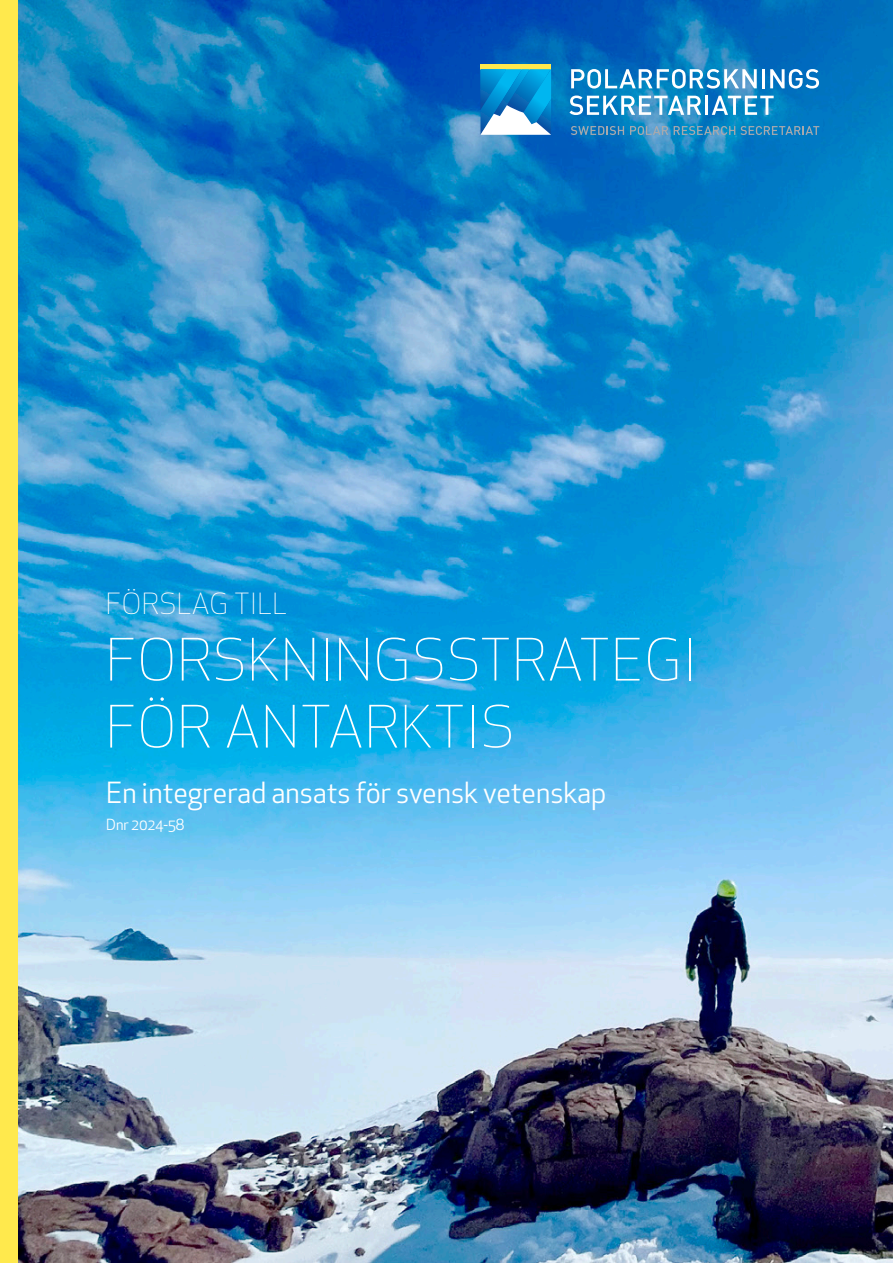
<style>
.page{position:relative;width:893px;height:1263px;background:#fff}
.page>*{position:absolute;margin:0;border:0;box-sizing:border-box;transform-origin:0 0}
.t1{font:300 57px "Apex New";letter-spacing:.04em;color:#fff}
.t2{font:28.5px "Apex New";color:#fff}
.t3{font:300 28.5px "Apex New";letter-spacing:.04em;color:#fff}
.t4{font:15px "Apex New";color:#fff}
</style>
<div class="page">
<img style="left:17px;top:0;width:876px;height:1263px">
<div style="left:0;top:0;width:17px;height:1263px;background:#ffe94d"></div>
<svg style="left:571px;top:126px;width:53px;height:9px"></svg>
<svg style="left:630px;top:126px;width:38px;height:9px"></svg>
<svg style="left:674px;top:126px;width:145px;height:9px"></svg>
<svg style="left:571px;top:69px;width:186px;height:20px"></svg>
<hr style="left:762px;top:69px;width:3px;height:19px;background:#fff">
<svg style="left:770px;top:69px;width:49px;height:20px"></svg>
<svg style="left:569px;top:96px;width:132px;height:19px"></svg>
<hr style="left:705px;top:96px;width:3px;height:19px;background:#fff">
<svg style="left:712px;top:96px;width:62px;height:19px"></svg>
<div style="left:480px;top:64px;width:71px;height:5px;background:#ffe94d"></div>
<svg style="left:480px;top:69px;width:71px;height:66px"></svg>
<p class="t3" style="left:106px;top:586px;width:182px">FÖRSLAG TILL</p>
<p class="t1" style="left:106px;top:625px;width:591px">FORSKNINGSSTRATEGI</p>
<p class="t1" style="left:106px;top:692px;width:409px">FÖR ANTARKTIS</p>
<p class="t2" style="left:106px;top:775px;width:502px">En integrerad ansats för svensk vetenskap</p>
<p class="t4" style="left:106px;top:815px;width:80px">Dnr 2024-58</p>
</div>
